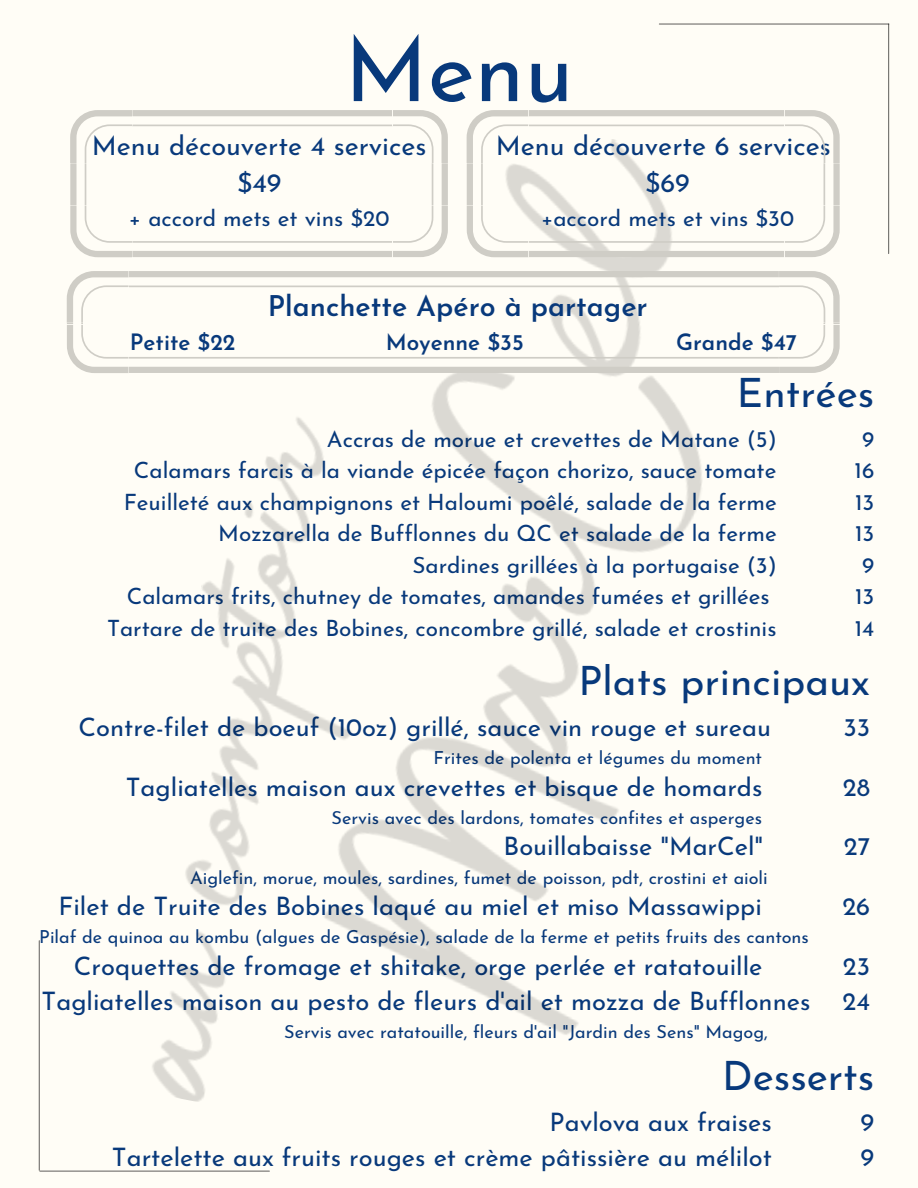
<style>
.page{position:relative;width:918px;height:1188px;background:#fffdf6}
.page>*{position:absolute;margin:0;border:0;box-sizing:border-box;transform-origin:0 0}
.t1{font:90px "Josefin Sans";color:#08397b}
.t2{font:40.5px "Josefin Sans";color:#08397b}
.t3{font:600 28.5px "Josefin Sans";color:#08397b}
.t4{font:27px "Josefin Sans";color:#08397b}
.t5{font:25.5px "Josefin Sans";color:#08397b}
.t6{font:22.5px "Josefin Sans";color:#08397b}
.t7{font:600 22.5px "Josefin Sans";color:#08397b}
.t8{font:18px "Josefin Sans";color:#08397b}
</style>
<div class="page">
<hr style="left:659px;top:23px;width:230px;height:2px;background:#000">
<hr style="left:888px;top:24px;width:1px;height:230px;background:#000">
<hr style="left:39px;top:941px;width:1px;height:229px;background:#000">
<hr style="left:40px;top:1171px;width:229px;height:1px;background:#000">
<img style="left:106px;top:134px;width:596px;height:1038px">
<svg style="left:67px;top:271px;width:773px;height:102px"></svg>
<svg style="left:70px;top:110px;width:378px;height:147px"></svg>
<svg style="left:467px;top:110px;width:373px;height:147px"></svg>
<p class="t1" style="left:344px;top:34px;width:231px">Menu</p>
<p class="t4" style="left:92px;top:134px;width:336px">Menu découverte 4 services</p>
<p class="t4" style="left:237px;top:172px;width:46px">$49</p>
<p class="t6" style="left:129px;top:209px;width:262px">+ accord mets et vins $20</p>
<p class="t4" style="left:496px;top:134px;width:337px">Menu découverte 6 services</p>
<p class="t4" style="left:645px;top:172px;width:46px">$69</p>
<p class="t6" style="left:541px;top:209px;width:255px">+accord mets et vins $30</p>
<p class="t3" style="left:268px;top:295px;width:381px">Planchette Apéro à partager</p>
<p class="t7" style="left:130px;top:333px;width:107px">Petite $22</p>
<p class="t7" style="left:386px;top:333px;width:140px">Moyenne $35</p>
<p class="t7" style="left:676px;top:333px;width:122px">Grande $47</p>
<p class="t2" style="left:737px;top:377px;width:139px">Entrées</p>
<p class="t6" style="left:327px;top:430px;width:451px">Accras de morue et crevettes de Matane (5)</p>
<p class="t6" style="left:862px;top:430px;width:14px">9</p>
<p class="t6" style="left:134px;top:461px;width:644px">Calamars farcis à la viande épicée façon chorizo, sauce tomate</p>
<p class="t6" style="left:855px;top:461px;width:21px">16</p>
<p class="t6" style="left:124px;top:493px;width:655px">Feuilleté aux champignons et Haloumi poêlé, salade de la ferme</p>
<p class="t6" style="left:855px;top:493px;width:21px">13</p>
<p class="t6" style="left:218px;top:524px;width:560px">Mozzarella de Bufflonnes du QC et salade de la ferme</p>
<p class="t6" style="left:855px;top:524px;width:21px">13</p>
<p class="t6" style="left:413px;top:556px;width:366px">Sardines grillées à la portugaise (3)</p>
<p class="t6" style="left:862px;top:556px;width:14px">9</p>
<p class="t6" style="left:127px;top:587px;width:644px">Calamars frits, chutney de tomates, amandes fumées et grillées</p>
<p class="t6" style="left:855px;top:587px;width:21px">13</p>
<p class="t6" style="left:107px;top:619px;width:671px">Tartare de truite des Bobines, concombre grillé, salade et crostinis</p>
<p class="t6" style="left:855px;top:619px;width:21px">14</p>
<p class="t2" style="left:579px;top:664px;width:293px">Plats principaux</p>
<p class="t5" style="left:79px;top:717px;width:694px">Contre-filet de boeuf (10oz) grillé, sauce vin rouge et sureau</p>
<p class="t5" style="left:843px;top:717px;width:28px">33</p>
<p class="t8" style="left:434px;top:751px;width:330px">Frites de polenta et légumes du moment</p>
<p class="t5" style="left:126px;top:777px;width:638px">Tagliatelles maison aux crevettes et bisque de homards</p>
<p class="t5" style="left:843px;top:777px;width:29px">28</p>
<p class="t8" style="left:332px;top:810px;width:432px">Servis avec des lardons, tomates confites et asperges</p>
<p class="t5" style="left:504px;top:836px;width:261px">Bouillabaisse "MarCel"</p>
<p class="t5" style="left:844px;top:836px;width:28px">27</p>
<p class="t8" style="left:190px;top:870px;width:579px">Aiglefin, morue, moules, sardines, fumet de poisson, pdt, crostini et aioli</p>
<p class="t5" style="left:58px;top:896px;width:705px">Filet de Truite des Bobines laqué au miel et miso Massawippi</p>
<p class="t5" style="left:842px;top:896px;width:29px">26</p>
<p class="t8" style="left:39px;top:930px;width:771px">Pilaf de quinoa au kombu (algues de Gaspésie), salade de la ferme et petits fruits des cantons</p>
<p class="t5" style="left:74px;top:956px;width:690px">Croquettes de fromage et shitake, orge perlée et ratatouille</p>
<p class="t5" style="left:843px;top:956px;width:29px">23</p>
<p class="t5" style="left:42px;top:990px;width:770px">Tagliatelles maison au pesto de fleurs d'ail et mozza de Bufflonnes</p>
<p class="t5" style="left:843px;top:990px;width:29px">24</p>
<p class="t8" style="left:284px;top:1024px;width:485px">Servis avec ratatouille, fleurs d'ail "Jardin des Sens" Magog,</p>
<p class="t2" style="left:722px;top:1059px;width:154px">Desserts</p>
<p class="t5" style="left:550px;top:1112px;width:224px">Pavlova aux fraises</p>
<p class="t5" style="left:861px;top:1112px;width:15px">9</p>
<p class="t5" style="left:112px;top:1147px;width:662px">Tartelette aux fruits rouges et crème pâtissière au mélilot</p>
<p class="t5" style="left:861px;top:1147px;width:15px">9</p>
</div>
